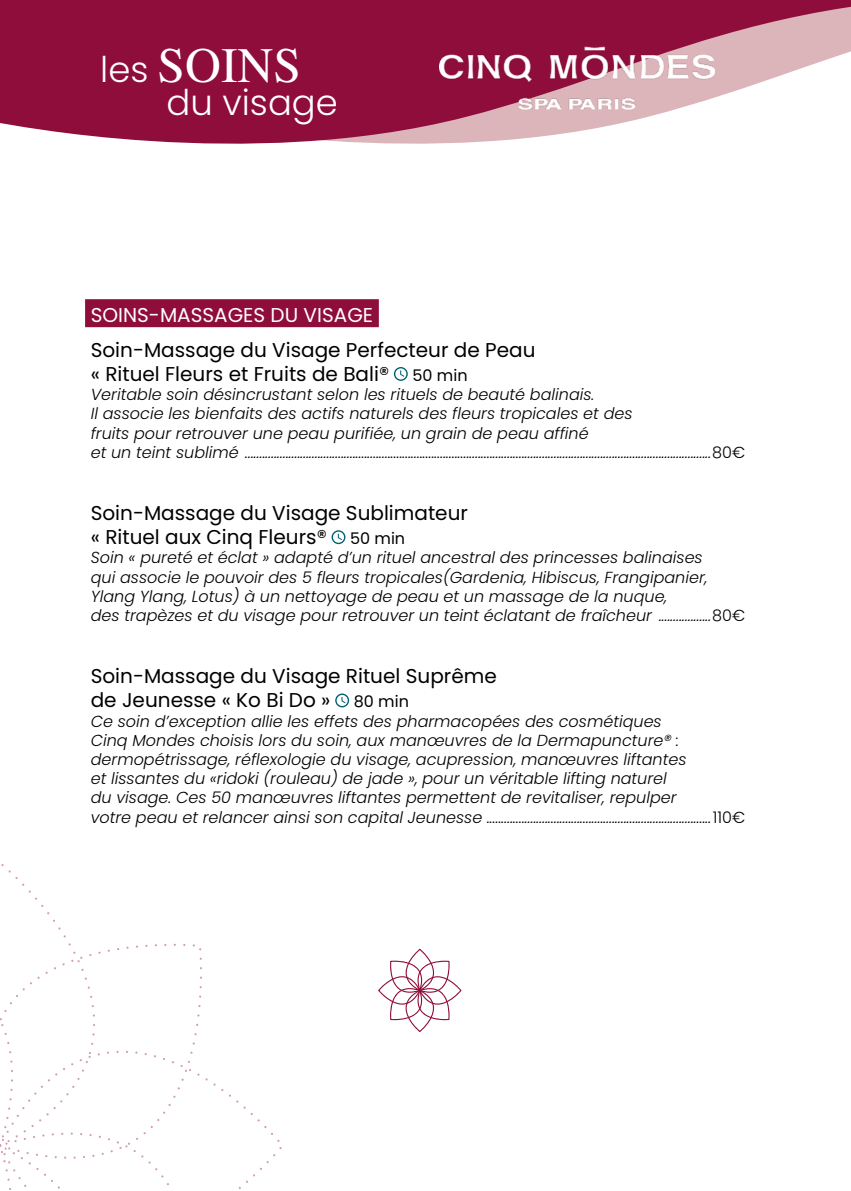
<style>
.page{position:relative;width:851px;height:1191px;background:#fff}
.page>*{position:absolute;margin:0;border:0;box-sizing:border-box;transform-origin:0 0}
.t1{font:49.6px "Times";color:#fff}
.t2{font:300 35.4px "Poppins";color:#fff}
.t3{font:20px/24px "Poppins";color:#000}
.t4{font:20px "Poppins";color:#fff}
.t5{font:italic 300 16px/19.2px "Poppins";color:#000}
.s1{font-family:"Poppins";font-weight:300;font-size:35.4px}
.s2{font-size:16px}
.s3{font-style:normal}
</style>
<div class="page">
<svg style="left:333px;top:0;width:517px;height:144px"></svg>
<div style="left:0;top:0;width:333px;height:144px;background:#8f0d3a"></div>
<img style="left:439px;top:0;width:275px;height:144px">
<div style="left:85px;top:299px;width:294px;height:28px;background:#8f0d3a"></div>
<svg style="left:394px;top:367px;width:14px;height:14px"></svg>
<svg style="left:331px;top:530px;width:14px;height:14px"></svg>
<svg style="left:335px;top:693px;width:14px;height:14px"></svg>
<svg style="left:378px;top:948px;width:83px;height:84px"></svg>
<svg style="left:0;top:864px;width:282px;height:326px"></svg>
<h1 class="t1" style="left:100px;top:37px;width:202px"><span class="s1">les</span> SOINS</h1>
<h2 class="t2" style="left:166px;top:82px;width:173px">du visage</h2>
<p class="t4" style="left:91px;top:303px;width:284px">SOINS-MASSAGES DU VISAGE</p>
<p class="t3" style="left:91px;top:338px;width:446px">Soin-Massage du Visage Perfecteur de Peau « Rituel Fleurs et Fruits de Bali® <span class="s2">50 min</span></p>
<p class="t5" style="left:91px;top:385px;width:656px">Veritable soin désincrustant selon les rituels de beauté balinais.<br>Il associe les bienfaits des actifs naturels des fleurs tropicales et des<br>fruits pour retrouver une peau purifiée, un grain de peau affiné<br>et un teint sublimé ................................................................................................................................................................<span class="s3">80€</span></p>
<p class="t3" style="left:91px;top:501px;width:378px">Soin-Massage du Visage Sublimateur « Rituel aux Cinq Fleurs® <span class="s2">50 min</span></p>
<p class="t5" style="left:91px;top:548px;width:656px">Soin « pureté et éclat » adapté d’un rituel ancestral des princesses balinaises<br>qui associe le pouvoir des 5 fleurs tropicales(Gardenia, Hibiscus, Frangipanier, Ylang Ylang, Lotus) à un nettoyage de peau et un massage de la nuque,<br>des trapèzes et du visage pour retrouver un teint éclatant de fraîcheur ..................<span class="s3">80€</span></p>
<p class="t3" style="left:91px;top:664px;width:407px">Soin-Massage du Visage Rituel Suprême de Jeunesse « Ko Bi Do » <span class="s2">80 min</span></p>
<p class="t5" style="left:91px;top:711px;width:656px">Ce soin d’exception allie les effets des pharmacopées des cosmétiques<br>Cinq Mondes choisis lors du soin, aux manœuvres de la Dermapuncture® : dermopétrissage, réflexologie du visage, acupression, manœuvres liftantes<br>et lissantes du «ridoki (rouleau) de jade », pour un véritable lifting naturel<br>du visage. Ces 50 manœuvres liftantes permettent de revitaliser, repulper<br>votre peau et relancer ainsi son capital Jeunesse .............................................................................<span class="s3">110€</span></p>
</div>
